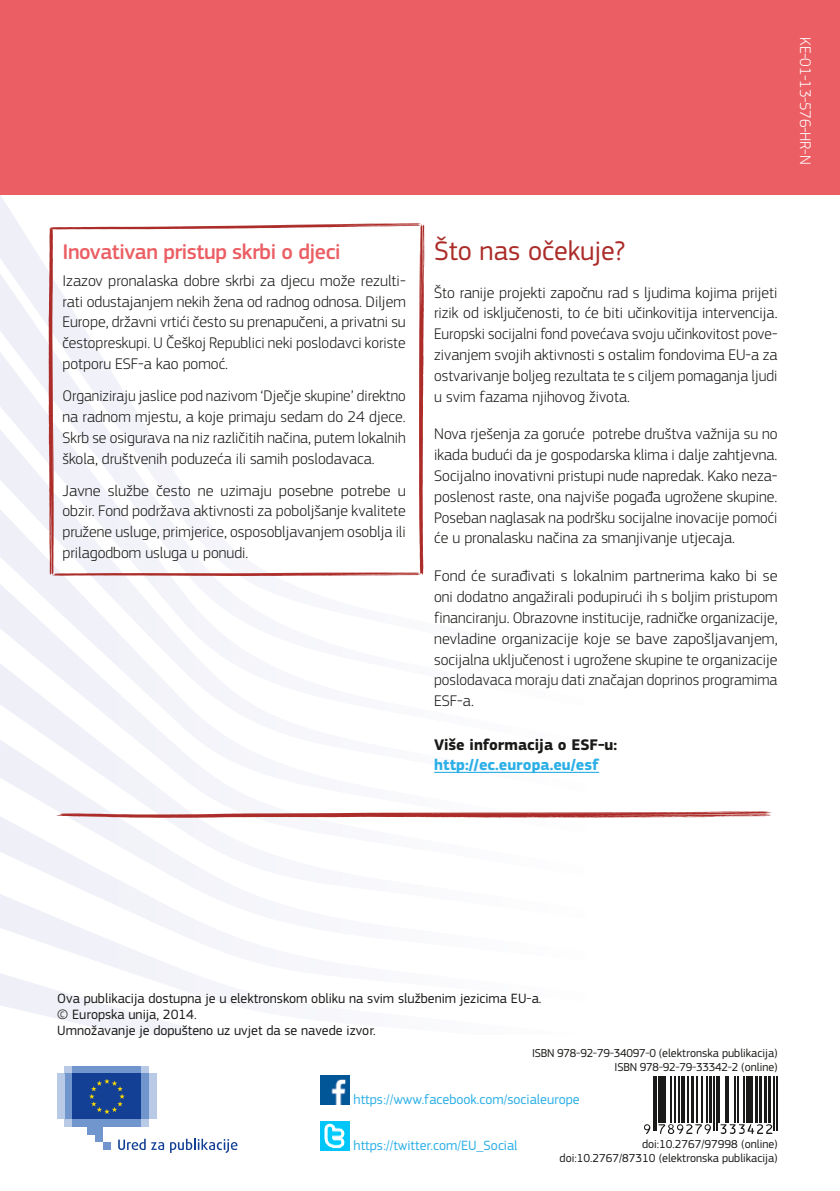
<style>
.page{position:relative;width:840px;height:1191px;background:#fff}
.page>*{position:absolute;margin:0;border:0;box-sizing:border-box;transform-origin:0 0}
.Header_III{font:28px "EC Square Sans Pro";color:#ab2c28}
.titre_box{font:500 22px "EC Square Sans Pro";letter-spacing:-.02em;color:#eb5e63}
.Body{font:300 16px/20.8px "EC Square Sans Pro";color:#1a1a18;text-align:justify}
.Body_box{font:300 16px/20.8px "EC Square Sans Pro";color:#1a1a18;text-align:justify}
.Body-2{font:700 16px/20.8px "EC Square Sans Pro";color:#2bafe6}
.t1{font:300 16px "EC Square Sans Pro";letter-spacing:-.02em;color:#fff}
.t2{font:14px "EC Square Sans Pro";color:#1a1a18}
.t3{font:14px "EC Square Sans Pro";color:#2bafe6}
.t4{font:12px "EC Square Sans Pro";color:#1a1a18}
.t5{font:12px "EC Square Sans Pro";letter-spacing:-.02em;color:#1a1a18}
.s1{color:#1a1a18}
</style>
<div class="page">
<svg style="left:26px;top:792px;width:206px;height:8px;fill:#f4f5fa"></svg>
<svg style="left:0;top:800px;width:232px;height:81px"></svg>
<svg style="left:0;top:881px;width:232px;height:83px"></svg>
<svg style="left:0;top:964px;width:232px;height:70px"></svg>
<svg style="left:0;top:232px;width:425px;height:82px;fill:#eff0f8"></svg>
<svg style="left:0;top:314px;width:49px;height:81px;fill:#eff0f8"></svg>
<svg style="left:0;top:395px;width:585px;height:397px"></svg>
<div style="left:0;top:0;width:839px;height:194px;background:#eb5e63"></div>
<svg style="left:56px;top:811px;width:715px;height:8px"></svg>
<svg style="left:49px;top:223px;width:375px;height:353px"></svg>
<hr style="left:434px;top:772px;width:164px;height:1px;background:#2bafe6">
<div style="left:65px;top:1119px;width:84px;height:8px;background:#b8cae6"></div>
<div style="left:65px;top:1065px;width:84px;height:8px;background:#b8cae6"></div>
<div style="left:72px;top:1065px;width:69px;height:8px;background:#7196ce"></div>
<div style="left:72px;top:1119px;width:69px;height:8px;background:#7196ce"></div>
<div style="left:141px;top:1073px;width:8px;height:46px;background:#7196ce"></div>
<div style="left:149px;top:1073px;width:8px;height:46px;background:#b8cae6"></div>
<div style="left:65px;top:1073px;width:7px;height:46px;background:#7196ce"></div>
<div style="left:57px;top:1073px;width:8px;height:46px;background:#b8cae6"></div>
<div style="left:88px;top:1119px;width:15px;height:15px;background:#7196ce"></div>
<div style="left:95px;top:1119px;width:8px;height:23px;background:#7196ce"></div>
<div style="left:103px;top:1142px;width:8px;height:7px;background:#7196ce"></div>
<div style="left:72px;top:1073px;width:69px;height:46px;background:#134094"></div>
<svg style="left:89px;top:1078px;width:36px;height:36px"></svg>
<svg style="left:118px;top:1138px;width:46px;height:12px"></svg>
<svg style="left:170px;top:1138px;width:67px;height:15px"></svg>
<img style="left:320px;top:1075px;width:29px;height:29px">
<img style="left:320px;top:1121px;width:29px;height:29px">
<hr style="left:652px;top:1076px;width:1px;height:55px;background:#1a1a18">
<hr style="left:655px;top:1076px;width:1px;height:55px;background:#1a1a18">
<svg style="left:658px;top:1076px;width:3px;height:47px"></svg>
<hr style="left:663px;top:1076px;width:2px;height:47px;background:#1a1a18">
<hr style="left:670px;top:1076px;width:1px;height:47px;background:#1a1a18">
<hr style="left:674px;top:1076px;width:1px;height:47px;background:#1a1a18">
<hr style="left:677px;top:1076px;width:1px;height:47px;background:#1a1a18">
<svg style="left:681px;top:1076px;width:3px;height:47px"></svg>
<hr style="left:686px;top:1076px;width:2px;height:47px;background:#1a1a18">
<hr style="left:690px;top:1076px;width:3px;height:47px;background:#1a1a18">
<hr style="left:696px;top:1076px;width:1px;height:47px;background:#1a1a18">
<hr style="left:701px;top:1076px;width:1px;height:47px;background:#1a1a18">
<hr style="left:706px;top:1076px;width:1px;height:47px;background:#1a1a18">
<hr style="left:708px;top:1076px;width:3px;height:47px;background:#1a1a18">
<hr style="left:713px;top:1076px;width:1px;height:55px;background:#1a1a18">
<hr style="left:715px;top:1076px;width:1px;height:55px;background:#1a1a18">
<hr style="left:718px;top:1076px;width:1px;height:47px;background:#1a1a18">
<hr style="left:724px;top:1076px;width:2px;height:47px;background:#1a1a18">
<hr style="left:727px;top:1076px;width:1px;height:47px;background:#1a1a18">
<hr style="left:734px;top:1076px;width:1px;height:47px;background:#1a1a18">
<hr style="left:736px;top:1076px;width:1px;height:47px;background:#1a1a18">
<hr style="left:743px;top:1076px;width:1px;height:47px;background:#1a1a18">
<hr style="left:745px;top:1076px;width:1px;height:47px;background:#1a1a18">
<hr style="left:748px;top:1076px;width:4px;height:47px;background:#1a1a18">
<hr style="left:755px;top:1076px;width:2px;height:47px;background:#1a1a18">
<hr style="left:759px;top:1076px;width:2px;height:47px;background:#1a1a18">
<hr style="left:764px;top:1076px;width:2px;height:47px;background:#1a1a18">
<hr style="left:768px;top:1076px;width:2px;height:47px;background:#1a1a18">
<hr style="left:773px;top:1076px;width:1px;height:55px;background:#1a1a18">
<hr style="left:775px;top:1076px;width:2px;height:55px;background:#1a1a18">
<svg style="left:644px;top:1124px;width:6px;height:10px"></svg>
<svg style="left:658px;top:1124px;width:52px;height:10px"></svg>
<svg style="left:720px;top:1124px;width:52px;height:10px"></svg>
<h4 class="titre_box" style="left:62px;top:239px;width:279px">Inovativan pristup skrbi o djeci</h4>
<p class="Body_box" style="left:62px;top:270px;width:345px">Izazov pronalaska dobre skrbi za djecu može rezulti&shy;rati odustajanjem nekih žena od radnog odnosa. Diljem Europe, državni vrtići često su prenapučeni, a privatni su čestopreskupi. U Češkoj Republici neki poslodavci koriste potporu ESF-a kao pomoć.</p>
<p class="Body_box" style="left:62px;top:385px;width:344px">Organiziraju jaslice pod nazivom ‘Dječje skupine’ direktno na radnom mjestu, a koje primaju sedam do 24 djece.<br>Skrb se osigurava na niz različitih načina, putem lokalnih škola, društvenih poduzeća ili samih poslodavaca.</p>
<p class="Body_box" style="left:62px;top:480px;width:345px">Javne službe često ne uzimaju posebne potrebe u obzir. Fond podržava aktivnosti za poboljšanje kvalitete pružene usluge, primjerice, osposobljavanjem osoblja ili prilagodbom usluga u ponudi.</p>
<p class="t1" style="left:814px;top:37px;width:129px;rotate:90deg">KE-01-13-576-HR-N</p>
<h3 class="Header_III" style="left:434px;top:234px;width:192px">Što nas očekuje?</h3>
<p class="Body" style="left:434px;top:282px;width:345px">Što ranije projekti započnu rad s ljudima kojima prijeti rizik od isključenosti, to će biti učinkovitija intervencija.<br>Europski socijalni fond povećava svoju učinkovitost pove&shy;zivanjem svojih aktivnosti s ostalim fondovima EU-a za ostvarivanje boljeg rezultata te s ciljem pomaganja ljudi u svim fazama njihovog života.</p>
<p class="Body" style="left:434px;top:424px;width:345px">Nova rješenja za goruće potrebe društva važnija su no ikada budući da je gospodarska klima i dalje zahtjevna.<br>Socijalno inovativni pristupi nude napredak. Kako neza&shy;poslenost raste, ona najviše pogađa ugrožene skupine.<br>Poseban naglasak na podršku socijalne inovacije pomoći će u pronalasku načina za smanjivanje utjecaja.</p>
<p class="Body" style="left:434px;top:565px;width:345px">Fond će surađivati s lokalnim partnerima kako bi se oni dodatno angažirali podupirući ih s boljim pristupom financiranju. Obrazovne institucije, radničke organizacije, nevladine organizacije koje se bave zapošljavanjem, socijalna uključenost i ugrožene skupine te organizacije poslodavaca moraju dati značajan doprinos programima ESF-a.</p>
<p class="Body-2" style="left:434px;top:734px;width:184px"><span class="s1">Više informacija o ESF-u: </span>http://ec.europa.eu/esf</p>
<p class="t2" style="left:57px;top:990px;width:485px">Ova publikacija dostupna je u elektronskom obliku na svim službenim jezicima EU-a.</p>
<p class="t2" style="left:57px;top:1006px;width:141px">© Europska unija, 2014.</p>
<p class="t2" style="left:57px;top:1022px;width:320px">Umnožavanje je dopušteno uz uvjet da se navede izvor.</p>
<p class="t4" style="left:532px;top:1046px;width:247px">ISBN 978-92-79-34097-0 (elektronska publikacija)</p>
<p class="t5" style="left:614px;top:1060px;width:164px">ISBN 978-92-79-33342-2 (online)</p>
<p class="t3" style="left:353px;top:1091px;width:227px">https://www.facebook.com/socialeurope</p>
<p class="t3" style="left:353px;top:1137px;width:165px">https://twitter.com/EU_Social</p>
<p class="t4" style="left:641px;top:1137px;width:137px">doi:10.2767/97998 (online)</p>
<p class="t4" style="left:559px;top:1151px;width:219px">doi:10.2767/87310 (elektronska publikacija)</p>
</div>
